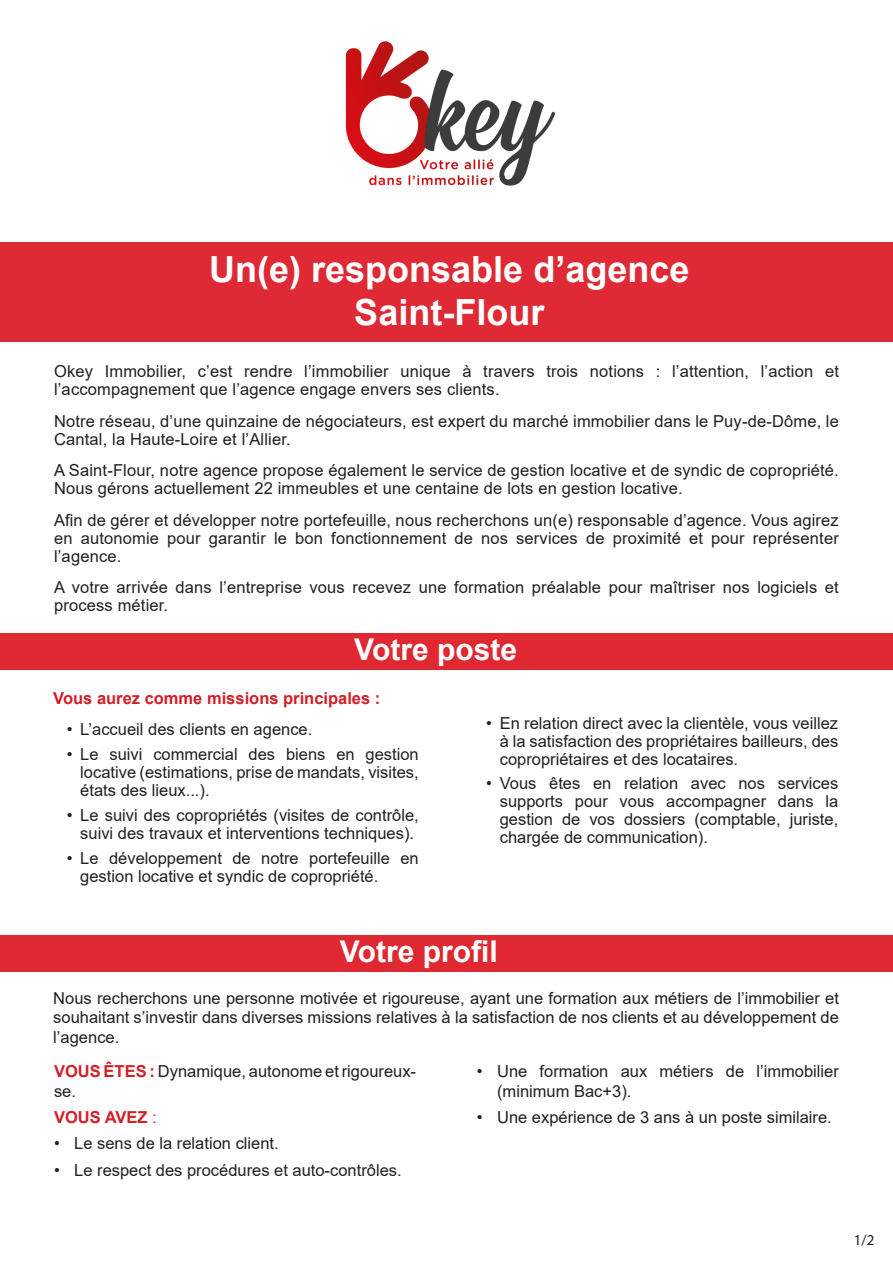
<style>
.page{position:relative;width:893px;height:1263px;background:#fff}
.page>*{position:absolute;margin:0;border:0;box-sizing:border-box;transform-origin:0 0}
.t1{font:700 36px/43.2px "Arial";color:#fff;text-align:center}
.t2{font:700 30px "Arial";color:#fff}
.t3{font:16.5px/18px "Arial";color:#231f20}
.t4{font:700 16.5px "Arial";color:#d31f27}
.t5{font:15px "Myriad Pro";color:#231f20}
.s1{font-weight:700;color:#d31f27}
.s2{font-weight:400}
</style>
<div class="page">
<img style="left:311px;top:41px;width:270px;height:202px">
<div style="left:0;top:243px;width:893px;height:99px;background:#df2a35"></div>
<div style="left:0;top:634px;width:893px;height:36px;background:#df2832"></div>
<div style="left:0;top:935px;width:893px;height:37px;background:#df2832"></div>
<h1 class="t1" style="left:209px;top:248px;width:482px">Un(e) responsable d’agence<br>Saint-Flour</h1>
<p class="t3" style="left:54px;top:363px;width:786px">Okey Immobilier, c’est rendre l’immobilier unique à travers trois notions : l’attention, l’action et l’accompagnement que l’agence engage envers ses clients.</p>
<p class="t3" style="left:54px;top:412px;width:786px">Notre réseau, d’une quinzaine de négociateurs, est expert du marché immobilier dans le Puy-de-Dôme, le<br>Cantal, la Haute-Loire et l’Allier.</p>
<p class="t3" style="left:54px;top:462px;width:786px">A Saint-Flour, notre agence propose également le service de gestion locative et de syndic de copropriété.<br>Nous gérons actuellement 22 immeubles et une centaine de lots en gestion locative.</p>
<p class="t3" style="left:54px;top:511px;width:786px;text-align:justify">Afin de gérer et développer notre portefeuille, nous recherchons un(e) responsable d’agence. Vous agirez en autonomie pour garantir le bon fonctionnement de nos services de proximité et pour représenter l’agence.</p>
<p class="t3" style="left:54px;top:579px;width:786px">A votre arrivée dans l’entreprise vous recevez une formation préalable pour maîtriser nos logiciels et process métier.</p>
<h2 class="t2" style="left:354px;top:629px;width:164px">Votre poste</h2>
<p class="t4" style="left:53px;top:686px;width:329px">Vous aurez comme missions principales :</p>
<p class="t3" style="left:67px;top:720px;width:247px">• L’accueil des clients en agence.</p>
<p class="t3" style="left:80px;top:745px;width:340px;text-align:justify;text-indent:-13px">• Le suivi commercial des biens en gestion locative (estimations, prise de mandats, visites, états des lieux...).</p>
<p class="t3" style="left:67px;top:806px;width:353px;text-align:center">• Le suivi des copropriétés (visites de contrôle, suivi des travaux et interventions techniques).</p>
<p class="t3" style="left:80px;top:849px;width:340px;text-indent:-13px">• Le développement de notre portefeuille en gestion locative et syndic de copropriété.</p>
<p class="t3" style="left:500px;top:714px;width:340px;text-align:justify;text-indent:-13px">• En relation direct avec la clientèle, vous veillez à la satisfaction des propriétaires bailleurs, des copropriétaires et des locataires.</p>
<p class="t3" style="left:500px;top:774px;width:340px;text-align:justify;text-indent:-13px">• Vous êtes en relation avec nos services supports pour vous accompagner dans la gestion de vos dossiers (comptable, juriste, chargée de communication).</p>
<h2 class="t2" style="left:340px;top:930px;width:159px">Votre profil</h2>
<p class="t3" style="left:53px;top:988px;width:787px;line-height:19.5px;text-align:justify">Nous recherchons une personne motivée et rigoureuse, ayant une formation aux métiers de l’immobilier et souhaitant s’investir dans diverses missions relatives à la satisfaction de nos clients et au développement de l’agence.</p>
<p class="t3" style="left:54px;top:1061px;width:364px;line-height:19.5px"><span class="s1">VOUS ÊTES :</span> Dynamique, autonome et rigoureux&shy;se.</p>
<p class="t4" style="left:54px;top:1105px;width:104px">VOUS AVEZ <span class="s2">:</span></p>
<p class="t3" style="left:54px;top:1134px;width:226px">• Le sens de la relation client.</p>
<p class="t3" style="left:54px;top:1160px;width:349px">• Le respect des procédures et auto-contrôles.</p>
<p class="t3" style="left:497px;top:1061px;width:343px;line-height:19.5px;text-indent:-20px">• Une formation aux métiers de l’immobilier (minimum Bac+3).</p>
<p class="t3" style="left:477px;top:1108px;width:356px">• Une expérience de 3 ans à un poste similaire.</p>
<p class="t5" style="left:854px;top:1230px;width:22px">1/2</p>
</div>
